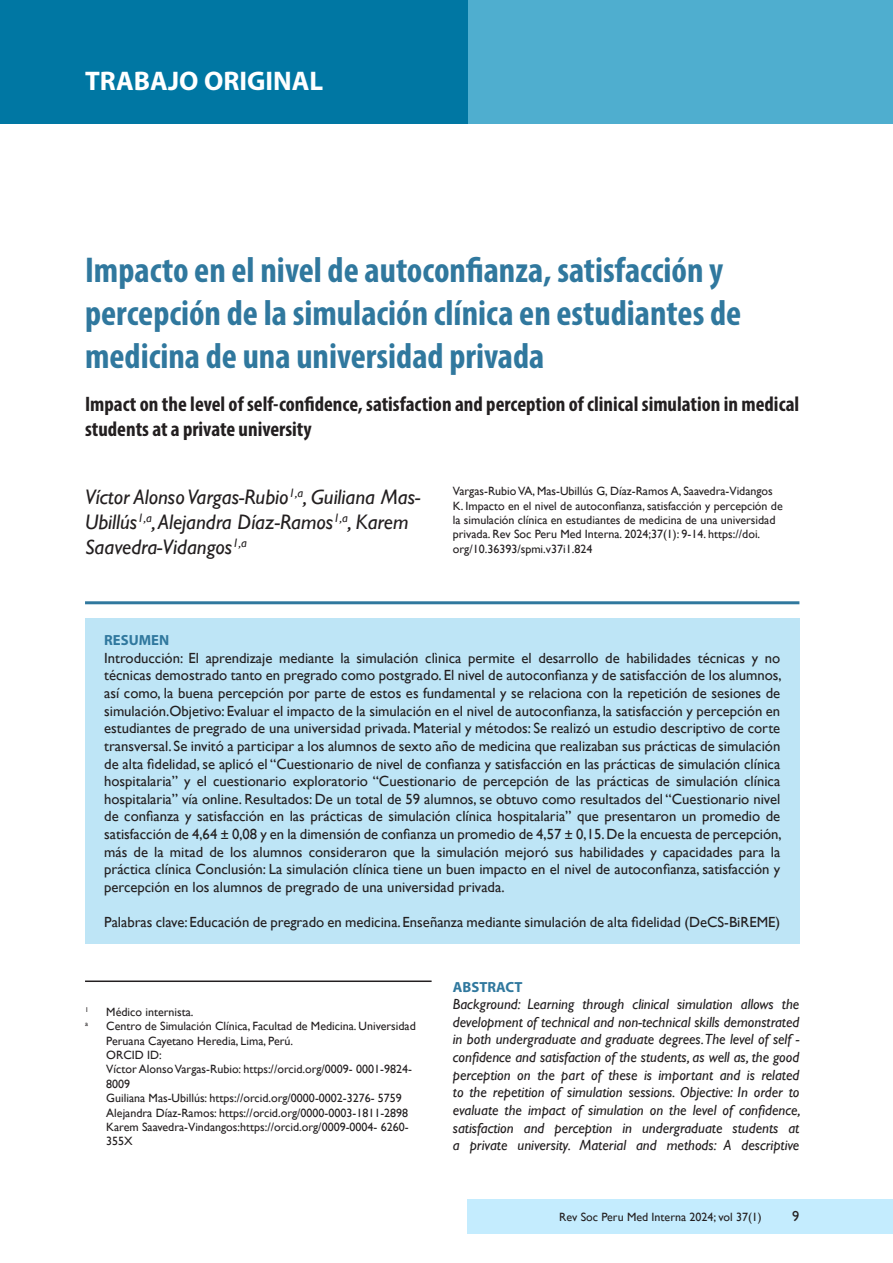
<style>
.page{position:relative;width:893px;height:1263px;background:#fff}
.page>*{position:absolute;margin:0;border:0;box-sizing:border-box;transform-origin:0 0}
.t1{font:700 condensed 36px/43.2px "Myriad Pro";color:#30789e}
.t2{font:700 27px "Myriad Pro";color:#fff}
.t3{font:700 condensed 21px/25.2px "Myriad Pro";color:#231f20}
.t4{font:italic 21px/25.2px "Gill Sans";color:#231f20}
.t5{font:14.7px/17.7px "Gill Sans";color:#231f20;text-align:justify}
.t6{font:italic 14.7px/17.7px "Gill Sans";color:#231f20;text-align:justify}
.t7{font:700 14.7px "Myriad Pro";color:#30789e}
.t8{font:14.4px "Gill Sans";color:#231f20}
.t9{font:12px/14.4px "Gill Sans";color:#231f20}
.t10{font:7.05px "Gill Sans";color:#231f20}
</style>
<div class="page">
<div style="left:0;top:0;width:893px;height:123px;background:#4faecf"></div>
<div style="left:0;top:0;width:468px;height:123px;background:#0077a3"></div>
<div style="left:468px;top:1199px;width:425px;height:34px;background:#c4ecfe"></div>
<hr style="left:85px;top:980px;width:347px;height:2px;background:#231f20">
<hr style="left:85px;top:601px;width:714px;height:3px;background:#30789e">
<div style="left:85px;top:619px;width:714px;height:325px;background:#bee5f6"></div>
<p class="t2" style="left:85px;top:64px;width:240px">TRABAJO ORIGINAL</p>
<p class="t1" style="left:85px;top:247px;width:658px">Impacto en el nivel de autoconfianza, satisfacción y percepción de la simulación clínica en estudiantes de medicina de una universidad privada</p>
<p class="t3" style="left:85px;top:391px;width:716px">Impact on the level of self-confidence, satisfaction and perception of clinical simulation in medical students at a private university</p>
<p class="t4" style="left:85px;top:484px;width:337px">Víctor Alonso Vargas-Rubio<sup>1,a</sup>, Guiliana Mas-<br>Ubillús<sup>1,a</sup>, Alejandra Díaz-Ramos<sup>1,a</sup>, Karem<br>Saavedra-Vidangos<sup>1,a</sup></p>
<p class="t9" style="left:453px;top:484px;width:331px">Vargas-Rubio VA, Mas-Ubillús G, Díaz-Ramos A, Saavedra-Vidangos K. Impacto en el nivel de autoconfianza, satisfacción y percepción de la simulación clínica en estudiantes de medicina de una universidad privada. Rev Soc Peru Med Interna. 2024;37(1): 9-14. https://doi. org/10.36393/spmi.v37i1.824</p>
<p class="t7" style="left:104px;top:630px;width:66px">RESUMEN</p>
<p class="t5" style="left:104px;top:649px;width:679px">Introducción: El aprendizaje mediante la simulación clìnica permite el desarrollo de habilidades técnicas y no técnicas demostrado tanto en pregrado como postgrado. El nivel de autoconfianza y de satisfacción de los alumnos, así como, la buena percepción por parte de estos es fundamental y se relaciona con la repetición de sesiones de simulación.Objetivo: Evaluar el impacto de la simulación en el nivel de autoconfianza, la satisfacción y percepción en estudiantes de pregrado de una universidad privada. Material y métodos: Se realizó un estudio descriptivo de corte transversal. Se invitó a participar a los alumnos de sexto año de medicina que realizaban sus prácticas de simulación de alta fidelidad, se aplicó el “Cuestionario de nivel de confianza y satisfacción en las prácticas de simulación clínica hospitalaria” y el cuestionario exploratorio “Cuestionario de percepción de las prácticas de simulación clínica hospitalaria” vía online. Resultados: De un total de 59 alumnos, se obtuvo como resultados del “Cuestionario nivel de confianza y satisfacción en las prácticas de simulación clínica hospitalaria” que presentaron un promedio de satisfacción de 4,64 ± 0,08 y en la dimensión de confianza un promedio de 4,57 ± 0,15. De la encuesta de percepción, más de la mitad de los alumnos consideraron que la simulación mejoró sus habilidades y capacidades para la práctica clínica Conclusión: La simulación clínica tiene un buen impacto en el nivel de autoconfianza, satisfacción y percepción en los alumnos de pregrado de una universidad privada.</p>
<p class="t5" style="left:104px;top:913px;width:678px">Palabras clave: Educación de pregrado en medicina. Enseñanza mediante simulación de alta fidelidad (DeCS-BiREME)</p>
<p class="t10" style="left:85px;top:1005px;width:5px">1</p>
<p class="t9" style="left:106px;top:1004px;width:89px">Médico internista.</p>
<p class="t10" style="left:85px;top:1020px;width:4px">a</p>
<p class="t9" style="left:106px;top:1019px;width:311px">Centro de Simulación Clínica, Facultad de Medicina. Universidad<br>Peruana Cayetano Heredia, Lima, Perú.</p>
<p class="t9" style="left:106px;top:1047px;width:57px">ORCID ID:</p>
<p class="t9" style="left:106px;top:1062px;width:307px">Víctor Alonso Vargas-Rubio: https://orcid.org/0009- 0001-9824-<br>8009</p>
<p class="t9" style="left:106px;top:1091px;width:297px">Guiliana Mas-Ubillús: https://orcid.org/0000-0002-3276- 5759</p>
<p class="t9" style="left:106px;top:1105px;width:303px">Alejandra Díaz-Ramos: https://orcid.org/0000-0003-1811-2898</p>
<p class="t9" style="left:106px;top:1119px;width:304px">Karem Saavedra-Vindangos:https://orcid.org/0009-0004- 6260-<br>355X</p>
<p class="t7" style="left:453px;top:977px;width:71px">ABSTRACT</p>
<p class="t6" style="left:453px;top:995px;width:349px">Background: Learning through clinical simulation allows the development of technical and non-technical skills demonstrated in both undergraduate and graduate degrees.The level of self - confidence and satisfaction of the students, as well as, the good perception on the part of these is important and is related to the repetition of simulation sessions. Objective: In order to evaluate the impact of simulation on the level of confidence, satisfaction and perception in undergraduate students at a private university. Material and methods: A descriptive</p>
<p class="t9" style="left:559px;top:1210px;width:204px">Rev Soc Peru Med Interna 2024; vol 37(1)</p>
<p class="t8" style="left:792px;top:1208px;width:9px">9</p>
</div>
